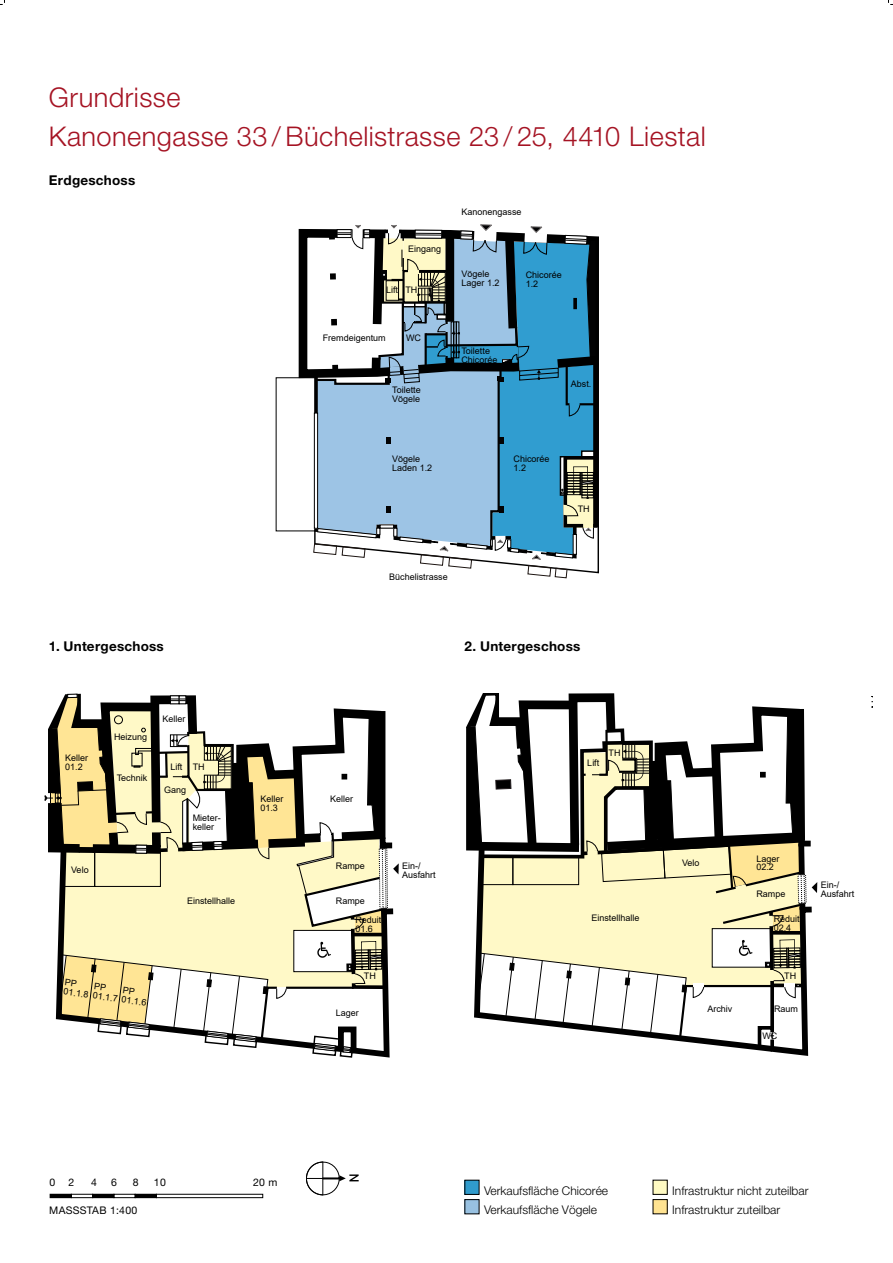
<style>
.page{position:relative;width:893px;height:1263px;background:#fff}
.page>*{position:absolute;margin:0;border:0;box-sizing:border-box;transform-origin:0 0}
.t1{font:300 27.15px/38.8px "Helvetica Neue";letter-spacing:.015em;color:#a51323}
.t2{font:700 13.5px "Helvetica Neue";letter-spacing:.02em;color:#000}
.t3{font:300 12px/19.5px "Helvetica Neue";color:#000}
.t4{font:10.5px "Helvetica Neue";letter-spacing:.025em;color:#000}
.t5{font:9px/9px "Arial";color:#000}
</style>
<div class="page">
<div style="left:50px;top:1194px;width:22px;height:4px;border:1px solid #000"></div>
<div style="left:71px;top:1194px;width:22px;height:4px;border:1px solid #000"></div>
<div style="left:92px;top:1194px;width:22px;height:4px;border:1px solid #000"></div>
<div style="left:114px;top:1194px;width:21px;height:4px;border:1px solid #000"></div>
<div style="left:135px;top:1194px;width:22px;height:4px;border:1px solid #000"></div>
<div style="left:156px;top:1194px;width:107px;height:4px;border:1px solid #000"></div>
<svg style="left:306px;top:1162px;width:53px;height:33px"></svg>
<svg style="left:466px;top:693px;width:352px;height:363px"></svg>
<svg style="left:298px;top:228px;width:15px;height:149px"></svg>
<svg style="left:313px;top:225px;width:286px;height:353px"></svg>
<div style="left:653px;top:1180px;width:14px;height:14px;background:#fffac2"></div>
<div style="left:653px;top:1180px;width:14px;height:15px;border:1px solid #000"></div>
<div style="left:653px;top:1199px;width:14px;height:15px;background:#ffe391"></div>
<div style="left:653px;top:1199px;width:14px;height:15px;border:1px solid #000"></div>
<div style="left:465px;top:1199px;width:14px;height:15px;background:#98c1e1"></div>
<div style="left:465px;top:1199px;width:14px;height:15px;border:1px solid #000"></div>
<div style="left:465px;top:1180px;width:14px;height:14px;background:#309bcc"></div>
<div style="left:465px;top:1180px;width:14px;height:15px;border:1px solid #000"></div>
<svg style="left:44px;top:693px;width:355px;height:365px"></svg>
<h1 class="t1" style="left:49px;top:77px;width:658px">Grundrisse<br>Kanonengasse 33 /Büchelistrasse 23 / 25, 4410 Liestal</h1>
<h2 class="t2" style="left:49px;top:171px;width:88px">Erdgeschoss</h2>
<p class="t5" style="left:408px;top:244px;width:35px">Eingang</p>
<p class="t5" style="left:386px;top:285px;width:14px">Lift</p>
<p class="t5" style="left:405px;top:285px;width:13px">TH</p>
<p class="t5" style="left:323px;top:333px;width:65px">Fremdeigentum</p>
<p class="t5" style="left:406px;top:333px;width:16px">WC</p>
<p class="t5" style="left:392px;top:385px;width:30px">Toilette<br>Vögele</p>
<p class="t5" style="left:461px;top:207px;width:62px">Kanonengasse</p>
<p class="t5" style="left:461px;top:269px;width:40px">Vögele<br>Lager 1.2</p>
<p class="t5" style="left:526px;top:270px;width:38px">Chicorée<br>1.2</p>
<p class="t5" style="left:461px;top:346px;width:38px">Toilette<br>Chicorée</p>
<p class="t5" style="left:571px;top:379px;width:22px">Abst.</p>
<p class="t5" style="left:392px;top:454px;width:42px">Vögele<br>Laden 1.2</p>
<p class="t5" style="left:513px;top:454px;width:38px">Chicorée<br>1.2</p>
<p class="t5" style="left:578px;top:505px;width:13px">TH</p>
<p class="t5" style="left:389px;top:573px;width:60px">Büchelistrasse</p>
<h2 class="t2" style="left:49px;top:638px;width:116px">1. Untergeschoss</h2>
<h2 class="t2" style="left:465px;top:638px;width:117px">2. Untergeschoss</h2>
<p class="t5" style="left:65px;top:754px;width:25px">Keller<br>01.2</p>
<p class="t5" style="left:114px;top:732px;width:35px">Heizung</p>
<p class="t5" style="left:117px;top:773px;width:32px">Technik</p>
<p class="t5" style="left:163px;top:714px;width:25px">Keller</p>
<p class="t5" style="left:170px;top:762px;width:36px">Lift TH</p>
<p class="t5" style="left:164px;top:785px;width:24px">Gang</p>
<p class="t5" style="left:193px;top:814px;width:29px">Mieter&shy;keller</p>
<p class="t5" style="left:260px;top:795px;width:25px">Keller</p>
<p class="t5" style="left:330px;top:795px;width:25px">Keller</p>
<p class="t5" style="left:260px;top:804px;width:19px">01.3</p>
<p class="t5" style="left:71px;top:865px;width:19px">Velo</p>
<p class="t5" style="left:336px;top:861px;width:31px">Rampe</p>
<p class="t5" style="left:66px;top:977px;width:27px;rotate:8deg">PP<br>01.1.8</p>
<p class="t5" style="left:95px;top:982px;width:55px;text-indent:29px;rotate:8deg">PP<br>01.1.7 01.1.6</p>
<p class="t5" style="left:187px;top:896px;width:50px">Einstellhalle</p>
<p class="t5" style="left:355px;top:891px;width:28px;line-height:19px;text-indent:-20px">Rampe<br>Reduit</p>
<p class="t5" style="left:355px;top:924px;width:19px">01.6</p>
<p class="t5" style="left:364px;top:971px;width:13px">TH</p>
<p class="t5" style="left:336px;top:1008px;width:25px">Lager</p>
<p class="t5" style="left:402px;top:861px;width:35px">Ein-/<br>Ausfahrt</p>
<p class="t5" style="left:587px;top:758px;width:14px">Lift</p>
<p class="t5" style="left:609px;top:748px;width:13px">TH</p>
<p class="t5" style="left:591px;top:913px;width:50px">Einstellhalle</p>
<p class="t5" style="left:682px;top:858px;width:19px">Velo</p>
<p class="t5" style="left:707px;top:1004px;width:27px">Archiv</p>
<p class="t5" style="left:756px;top:855px;width:25px;line-height:8.2px">Lager<br>02.2</p>
<p class="t5" style="left:756px;top:889px;width:31px">Rampe</p>
<p class="t5" style="left:774px;top:915px;width:28px;line-height:8.2px">Reduit<br>02.4</p>
<p class="t5" style="left:784px;top:971px;width:13px">TH</p>
<p class="t5" style="left:774px;top:1004px;width:26px">Raum</p>
<p class="t5" style="left:762px;top:1031px;width:16px">WC</p>
<p class="t5" style="left:821px;top:880px;width:35px">Ein-/<br>Ausfahrt</p>
<p class="t4" style="left:49px;top:1176px;width:7px">0</p>
<p class="t4" style="left:49px;top:1204px;width:90px">MASSSTAB 1:400</p>
<p class="t4" style="left:69px;top:1176px;width:7px">2</p>
<p class="t4" style="left:91px;top:1176px;width:7px">4</p>
<p class="t4" style="left:111px;top:1176px;width:7px">6</p>
<p class="t4" style="left:133px;top:1176px;width:7px">8</p>
<p class="t4" style="left:154px;top:1176px;width:13px">10</p>
<p class="t4" style="left:253px;top:1176px;width:26px">20 m</p>
<h3 class="t3" style="left:484px;top:1180px;width:126px">Verkaufsfläche Chicorée<br>Verkaufsfläche Vögele</h3>
<h3 class="t3" style="left:672px;top:1180px;width:138px">Infrastruktur nicht zuteilbar<br>Infrastruktur zuteilbar</h3>
</div>
